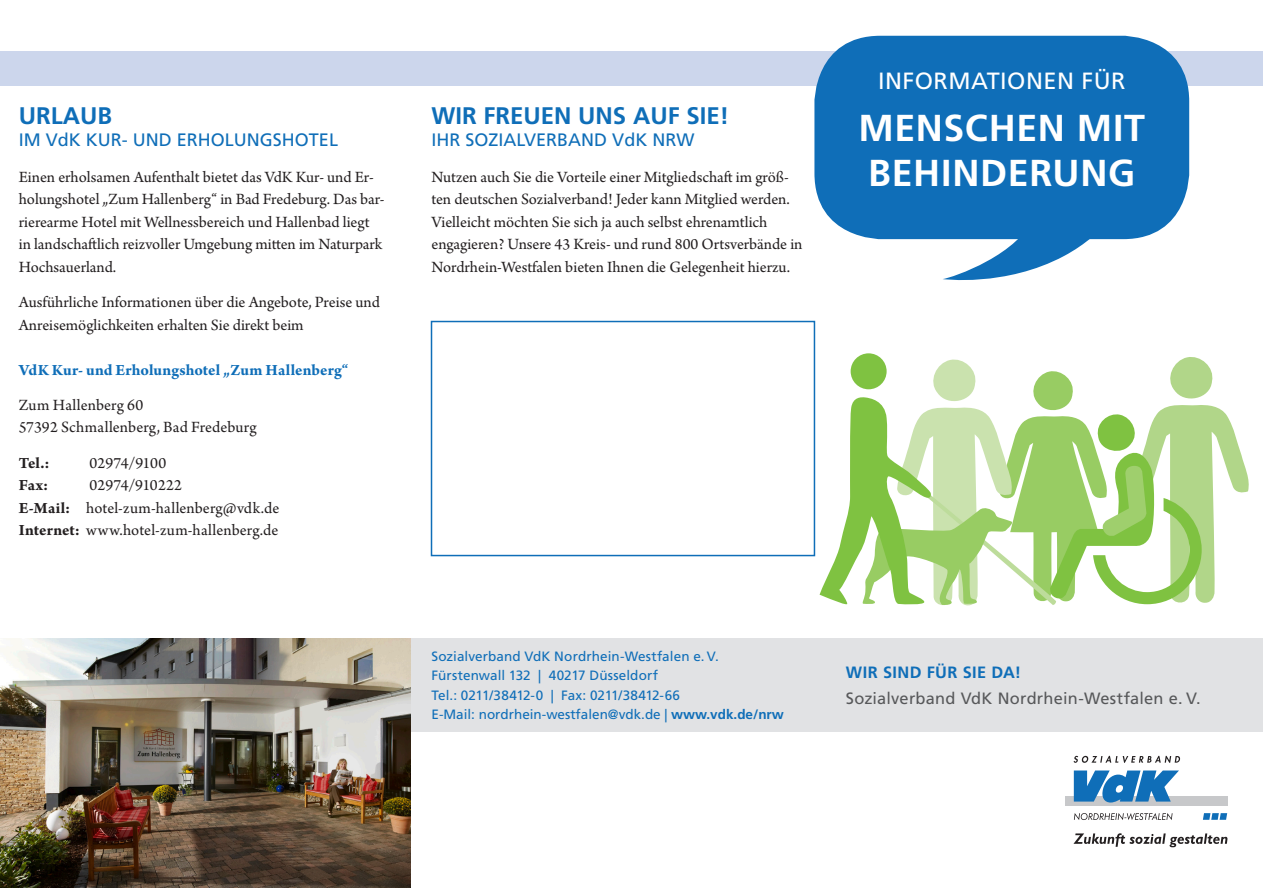
<style>
.page{position:relative;width:1263px;height:888px;background:#fff}
.page>*{position:absolute;margin:0;border:0;box-sizing:border-box;transform-origin:0 0}
.t1{font:700 37.5px/45px "Frutiger LT Std";letter-spacing:.02em;color:#fff}
.t2{font:700 24px "Frutiger LT Std";color:#0f6eb8}
.t3{font:23.55px "Frutiger LT Std";letter-spacing:.02em;color:#fff}
.t4{font:18px "Frutiger LT Std";color:#0f6eb8}
.t5{font:16.5px/22.5px "Arno Pro";color:#231f20}
.t6{font:700 16.5px "Arno Pro";letter-spacing:.005em;color:#0f6eb8}
.t7{font:700 16.5px "Arno Pro";letter-spacing:-.005em;color:#231f20}
.t8{font:16.35px "Frutiger LT Std";letter-spacing:.015em;color:#57585a}
.t9{font:700 16.35px "Frutiger LT Std";letter-spacing:.025em;color:#0f6eb8}
.t10{font:13.5px/19.5px "Frutiger LT Std";color:#0f6eb8}
.s1{font-weight:700}
</style>
<div class="page">
<div style="left:0;top:51px;width:1262px;height:35px;background:#ccd6ec"></div>
<svg style="left:1074px;top:813px;width:98px;height:7px"></svg>
<svg style="left:1073px;top:833px;width:154px;height:14px"></svg>
<div style="left:1064px;top:796px;width:163px;height:9px;background:#c7c8ca"></div>
<svg style="left:1073px;top:756px;width:106px;height:7px"></svg>
<svg style="left:1073px;top:770px;width:105px;height:32px"></svg>
<svg style="left:1203px;top:813px;width:23px;height:7px"></svg>
<div style="left:389px;top:638px;width:873px;height:94px;background:#e1e2e4"></div>
<div style="left:814px;top:36px;width:374px;height:203px;background:#0f6eb8;border-radius:66px"></div>
<svg style="left:942px;top:239px;width:182px;height:42px"></svg>
<img style="left:0;top:638px;width:410px;height:250px">
<svg style="left:819px;top:354px;width:430px;height:252px"></svg>
<div style="left:430px;top:321px;width:385px;height:235px;border:2px solid #0f6eb8"></div>
<h2 class="t2" style="left:19px;top:101px;width:95px">URLAUB</h2>
<p class="t4" style="left:19px;top:130px;width:321px">IM VdK KUR- UND ERHOLUNGSHOTEL</p>
<p class="t5" style="left:19px;top:166px;width:367px">Einen erholsamen Aufenthalt bietet das VdK Kur- und Er&shy;holungshotel „Zum Hallenberg“ in Bad Fredeburg. Das bar&shy;rierearme Hotel mit Wellnessbereich und Hallenbad liegt in landschaftlich reizvoller Umgebung mitten im Naturpark Hochsauerland.</p>
<p class="t5" style="left:19px;top:292px;width:362px">Ausführliche Informationen über die Angebote, Preise und<br>Anreisemöglichkeiten erhalten Sie direkt beim</p>
<p class="t6" style="left:19px;top:360px;width:331px">VdK Kur- und Erholungshotel „Zum Hallenberg“</p>
<p class="t5" style="left:19px;top:394px;width:239px">Zum Hallenberg 60<br>57392 Schmallenberg, Bad Fredeburg</p>
<p class="t7" style="left:19px;top:453px;width:32px">Tel.:</p>
<p class="t5" style="left:89px;top:452px;width:78px">02974/9100</p>
<p class="t7" style="left:19px;top:475px;width:31px">Fax:</p>
<p class="t5" style="left:19px;top:475px;width:262px;text-indent:71px">02974/910222<br><span class="s1">E-Mail:</span> hotel-zum-hallenberg@vdk.de<br><span class="s1">Internet:</span> www.hotel-zum-hallenberg.de</p>
<h2 class="t2" style="left:431px;top:101px;width:299px">WIR FREUEN UNS AUF SIE!</h2>
<p class="t4" style="left:431px;top:130px;width:264px">IHR SOZIALVERBAND VdK NRW</p>
<p class="t5" style="left:431px;top:166px;width:372px">Nutzen auch Sie die Vorteile einer Mitgliedschaft im größ&shy;ten deutschen Sozialverband! Jeder kann Mitglied werden.<br>Vielleicht möchten Sie sich ja auch selbst ehrenamtlich engagieren? Unsere 43 Kreis- und rund 800 Ortsverbände in Nordrhein-Westfalen bieten Ihnen die Gelegenheit hierzu.</p>
<h3 class="t3" style="left:877px;top:67px;width:249px">INFORMATIONEN FÜR</h3>
<h1 class="t1" style="left:858px;top:105px;width:288px">MENSCHEN MIT<br>BEHINDERUNG</h1>
<p class="t10" style="left:431px;top:646px;width:354px">Sozialverband VdK Nordrhein-Westfalen e. V.<br>Fürstenwall 132 | 40217 Düsseldorf<br>Tel.: 0211/38412-0 | Fax: 0211/38412-66<br>E-Mail: nordrhein-westfalen@vdk.de | <span class="s1">www.vdk.de/nrw</span></p>
<p class="t9" style="left:845px;top:663px;width:177px">WIR SIND FÜR SIE DA!</p>
<p class="t8" style="left:845px;top:688px;width:356px">Sozialverband VdK Nordrhein-Westfalen e. V.</p>
</div>
